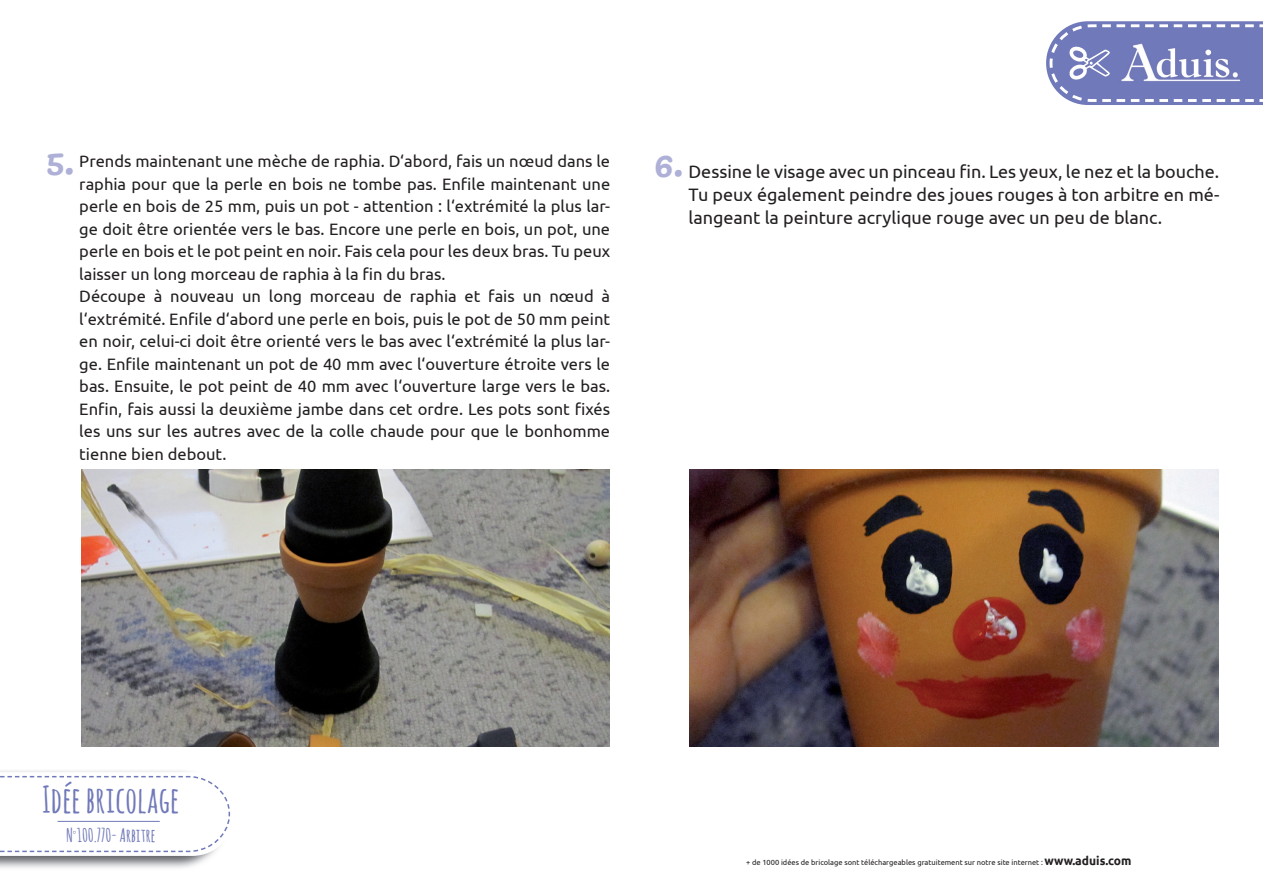
<style>
.page{position:relative;width:1263px;height:893px;background:#fff}
.page>*{position:absolute;margin:0;border:0;box-sizing:border-box;transform-origin:0 0}
.t1{font:700 36.45px "Amatic SC";color:#7079b9}
.t2{font:700 18.45px "Amatic SC";color:#7079b9}
.t3{font:18px/23.2px "Ubuntu";color:#231f20;text-align:justify}
.t4{font:16.5px/22.5px "Ubuntu";color:#231f20}
.t5{font:7.5px "Ubuntu";color:#231f20}
.s1{font-weight:700;font-size:12px}
</style>
<div class="page">
<svg style="left:0;top:772px;width:231px;height:84px"></svg>
<hr style="left:58px;top:821px;width:102px;height:1px;background:#7079b9">
<svg style="left:1046px;top:21px;width:217px;height:84px"></svg>
<img style="left:81px;top:470px;width:528px;height:276px">
<img style="left:689px;top:470px;width:529px;height:276px">
<p class="t4" style="left:79px;top:149px;width:532px">Prends maintenant une mèche de raphia. D‘abord, fais un nœud dans le raphia pour que la perle en bois ne tombe pas. Enfile maintenant une perle en bois de 25 mm, puis un pot - attention : l‘extrémité la plus lar&shy;ge doit être orientée vers le bas. Encore une perle en bois, un pot, une perle en bois et le pot peint en noir. Fais cela pour les deux bras. Tu peux laisser un long morceau de raphia à la fin du bras.<br>Découpe à nouveau un long morceau de raphia et fais un nœud à l‘extrémité. Enfile d‘abord une perle en bois, puis le pot de 50 mm peint en noir, celui-ci doit être orienté vers le bas avec l‘extrémité la plus lar&shy;ge. Enfile maintenant un pot de 40 mm avec l‘ouverture étroite vers le bas. Ensuite, le pot peint de 40 mm avec l‘ouverture large vers le bas.<br>Enfin, fais aussi la deuxième jambe dans cet ordre. Les pots sont fixés les uns sur les autres avec de la colle chaude pour que le bonhomme tienne bien debout.</p>
<p class="t3" style="left:688px;top:159px;width:532px">Dessine le visage avec un pinceau fin. Les yeux, le nez et la bouche.<br>Tu peux également peindre des joues rouges à ton arbitre en mé&shy;langeant la peinture acrylique rouge avec un peu de blanc.</p>
<h1 class="t1" style="left:42px;top:773px;width:139px">Idée bricolage</h1>
<p class="t2" style="left:66px;top:822px;width:91px">N<sup>°</sup>100.770- Arbitre</p>
<p class="t5" style="left:746px;top:858px;width:387px">+ de 1000 idées de bricolage sont téléchargeables gratuitement sur notre site internet : <span class="s1">www.aduis.com</span></p>
</div>
